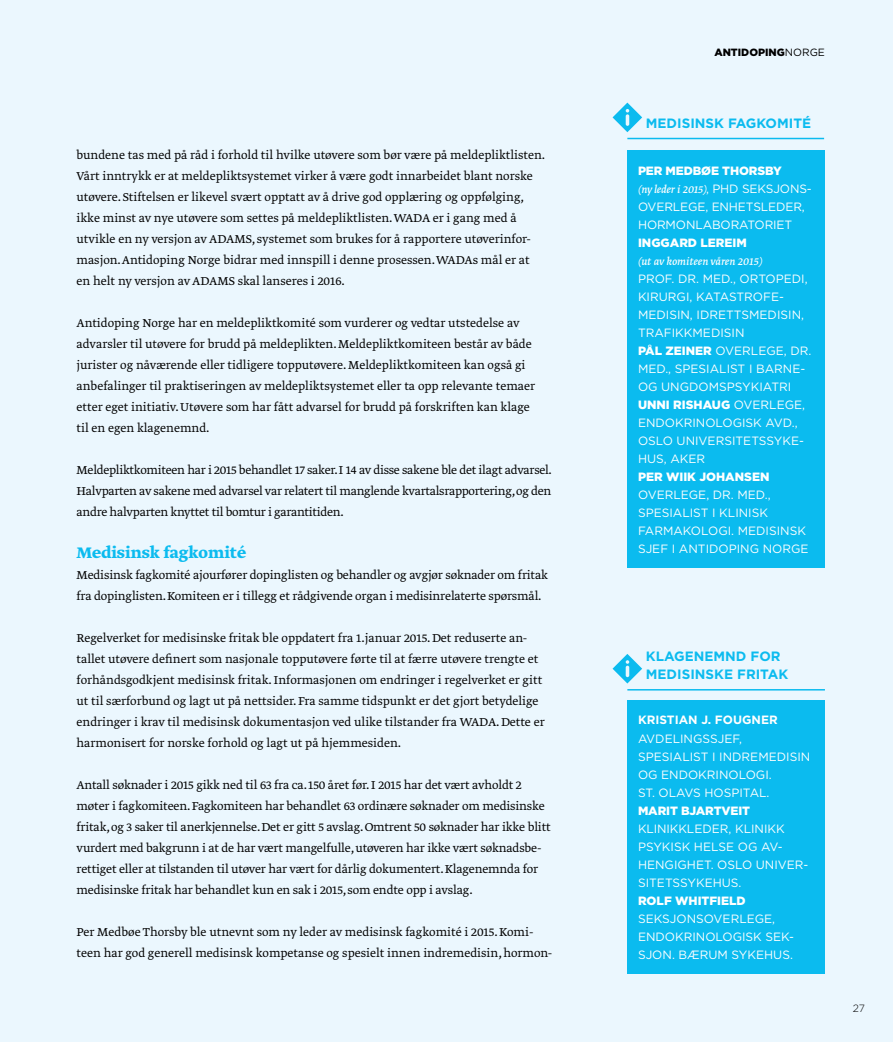
<style>
.page{position:relative;width:893px;height:1042px;background:#ebf7fe}
.page>*{position:absolute;margin:0;border:0;box-sizing:border-box;transform-origin:0 0}
.t1{font:700 18px "Greta Text Std";color:#0bbbef}
.t2{font:300 13.5px/21px "Greta Text Std";color:#000}
.t3{font:700 13.5px/18px "Gotham";color:#0bbbef}
.t4{font:12px/18px "Gotham";color:#fff}
.t5{font:900 12px "Gotham";color:#fff}
.t6{font:italic 12px "Greta Text Std";color:#fff}
.t7{font:700 12px "Gotham";color:#fff}
.t8{font:900 10.5px "Gotham";color:#000}
.t9{font:300 10.5px "Gotham";color:#000}
.s1{font-weight:400}
.s2{font-family:"Gotham";font-style:normal}
.s3{font-weight:900}
</style>
<div class="page">
<div style="left:627px;top:150px;width:198px;height:417px;background:#0bbbef"></div>
<hr style="left:627px;top:138px;width:197px;height:1px;background:#0bbbef">
<svg style="left:612px;top:103px;width:30px;height:29px"></svg>
<div style="left:627px;top:700px;width:198px;height:273px;background:#0bbbef"></div>
<hr style="left:627px;top:689px;width:198px;height:1px;background:#0bbbef">
<svg style="left:612px;top:654px;width:30px;height:29px"></svg>
<p class="t2" style="left:77px;top:145px;width:470px">bundene tas med på råd i forhold til hvilke utøvere som bør være på meldepliktlisten.<br>Vårt inntrykk er at meldepliktsystemet virker å være godt innarbeidet blant norske utøvere. Stiftelsen er likevel svært opptatt av å drive god opplæring og oppfølging, ikke minst av nye utøvere som settes på meldepliktlisten. WADA er i gang med å utvikle en ny versjon av ADAMS, systemet som brukes for å rapportere utøverinfor&shy;masjon. Antidoping Norge bidrar med innspill i denne prosessen. WADAs mål er at en helt ny versjon av ADAMS skal lanseres i 2016.</p>
<p class="t2" style="left:77px;top:313px;width:460px">Antidoping Norge har en meldepliktkomité som vurderer og vedtar utstedelse av advarsler til utøvere for brudd på meldeplikten. Meldepliktkomiteen består av både jurister og nåværende eller tidligere topputøvere. Meldepliktkomiteen kan også gi anbefalinger til praktiseringen av meldepliktsystemet eller ta opp relevante temaer etter eget initiativ. Utøvere som har fått advarsel for brudd på forskriften kan klage til en egen klagenemnd.</p>
<p class="t2" style="left:77px;top:460px;width:477px;text-align:justify">Meldepliktkomiteen har i 2015 behandlet 17 saker. I 14 av disse sakene ble det ilagt advarsel.<br>Halvparten av sakene med advarsel var relatert til manglende kvartalsrapportering, og den andre halvparten knyttet til bomtur i garantitiden.</p>
<h1 class="t1" style="left:77px;top:542px;width:171px">Medisinsk fagkomité</h1>
<p class="t2" style="left:77px;top:565px;width:473px">Medisinsk fagkomité ajourfører dopinglisten og behandler og avgjør søknader om fritak fra dopinglisten. Komiteen er i tillegg et rådgivende organ i medisinrelaterte spørsmål.</p>
<p class="t2" style="left:77px;top:628px;width:470px">Regelverket for medisinske fritak ble oppdatert fra 1.januar 2015. Det reduserte an&shy;tallet utøvere definert som nasjonale topputøvere førte til at færre utøvere trengte et forhåndsgodkjent medisinsk fritak. Informasjonen om endringer i regelverket er gitt ut til særforbund og lagt ut på nettsider. Fra samme tidspunkt er det gjort betydelige endringer i krav til medisinsk dokumentasjon ved ulike tilstander fra WADA. Dette er harmonisert for norske forhold og lagt ut på hjemmesiden.</p>
<p class="t2" style="left:77px;top:775px;width:476px">Antall søknader i 2015 gikk ned til 63 fra ca. 150 året før. I 2015 har det vært avholdt 2 møter i fagkomiteen. Fagkomiteen har behandlet 63 ordinære søknader om medisinske fritak, og 3 saker til anerkjennelse. Det er gitt 5 avslag. Omtrent 50 søknader har ikke blitt vurdert med bakgrunn i at de har vært mangelfulle, utøveren har ikke vært søknadsbe&shy;rettiget eller at tilstanden til utøver har vært for dårlig dokumentert. Klagenemnda for medisinske fritak har behandlet kun en sak i 2015, som endte opp i avslag.</p>
<p class="t2" style="left:77px;top:922px;width:477px">Per Medbøe Thorsby ble utnevnt som ny leder av medisinsk fagkomité i 2015. Komi&shy;teen har god generell medisinsk kompetanse og spesielt innen indremedisin, hormon-</p>
<p class="t8" style="left:714px;top:45px;width:112px">ANTIDOPING<span class="s1">NORGE</span></p>
<p class="t3" style="left:646px;top:114px;width:167px">MEDISINSK FAGKOMITÉ</p>
<p class="t5" style="left:638px;top:162px;width:145px">PER MEDBØE THORSBY</p>
<p class="t6" style="left:638px;top:182px;width:175px">(ny leder i 2015)<span class="s2">, PHD SEKSJONS-</span></p>
<p class="t4" style="left:638px;top:197px;width:168px">OVERLEGE, ENHETSLEDER,<br>HORMONLABORATORIET</p>
<p class="t5" style="left:638px;top:234px;width:110px">INGGARD LEREIM</p>
<p class="t6" style="left:638px;top:254px;width:125px">(ut av komiteen våren 2015)</p>
<p class="t4" style="left:638px;top:269px;width:175px">PROF. DR. MED., ORTOPEDI,<br>KIRURGI, KATASTROFE-<br>MEDISIN, IDRETTSMEDISIN,<br>TRAFIKKMEDISIN<br><span class="s3">PÅL ZEINER</span> OVERLEGE, DR.<br>MED., SPESIALIST I BARNE-<br>OG UNGDOMSPSYKIATRI<br><span class="s3">UNNI RISHAUG</span> OVERLEGE,<br>ENDOKRINOLOGISK AVD.,<br>OSLO UNIVERSITETSSYKE-<br>HUS, AKER</p>
<p class="t5" style="left:638px;top:468px;width:133px">PER WIIK JOHANSEN</p>
<p class="t4" style="left:638px;top:485px;width:172px">OVERLEGE, DR. MED.,<br>SPESIALIST I KLINISK<br>FARMAKOLOGI. MEDISINSK<br>SJEF I ANTIDOPING NORGE</p>
<p class="t3" style="left:646px;top:647px;width:144px">KLAGENEMND FOR<br>MEDISINSKE FRITAK</p>
<p class="t7" style="left:638px;top:712px;width:141px">KRISTIAN J. FOUGNER</p>
<p class="t4" style="left:638px;top:729px;width:174px">AVDELINGSSJEF,<br>SPESIALIST I INDREMEDISIN<br>OG ENDOKRINOLOGI.<br>ST. OLAVS HOSPITAL.</p>
<p class="t5" style="left:638px;top:802px;width:114px">MARIT BJARTVEIT</p>
<p class="t4" style="left:638px;top:819px;width:172px">KLINIKKLEDER, KLINIKK<br>PSYKISK HELSE OG AV-<br>HENGIGHET. OSLO UNIVER-<br>SITETSSYKEHUS.</p>
<p class="t5" style="left:638px;top:892px;width:109px">ROLF WHITFIELD</p>
<p class="t4" style="left:638px;top:909px;width:158px">SEKSJONSOVERLEGE,<br>ENDOKRINOLOGISK SEK-<br>SJON. BÆRUM SYKEHUS.</p>
<p class="t9" style="left:853px;top:1002px;width:14px">27</p>
</div>
